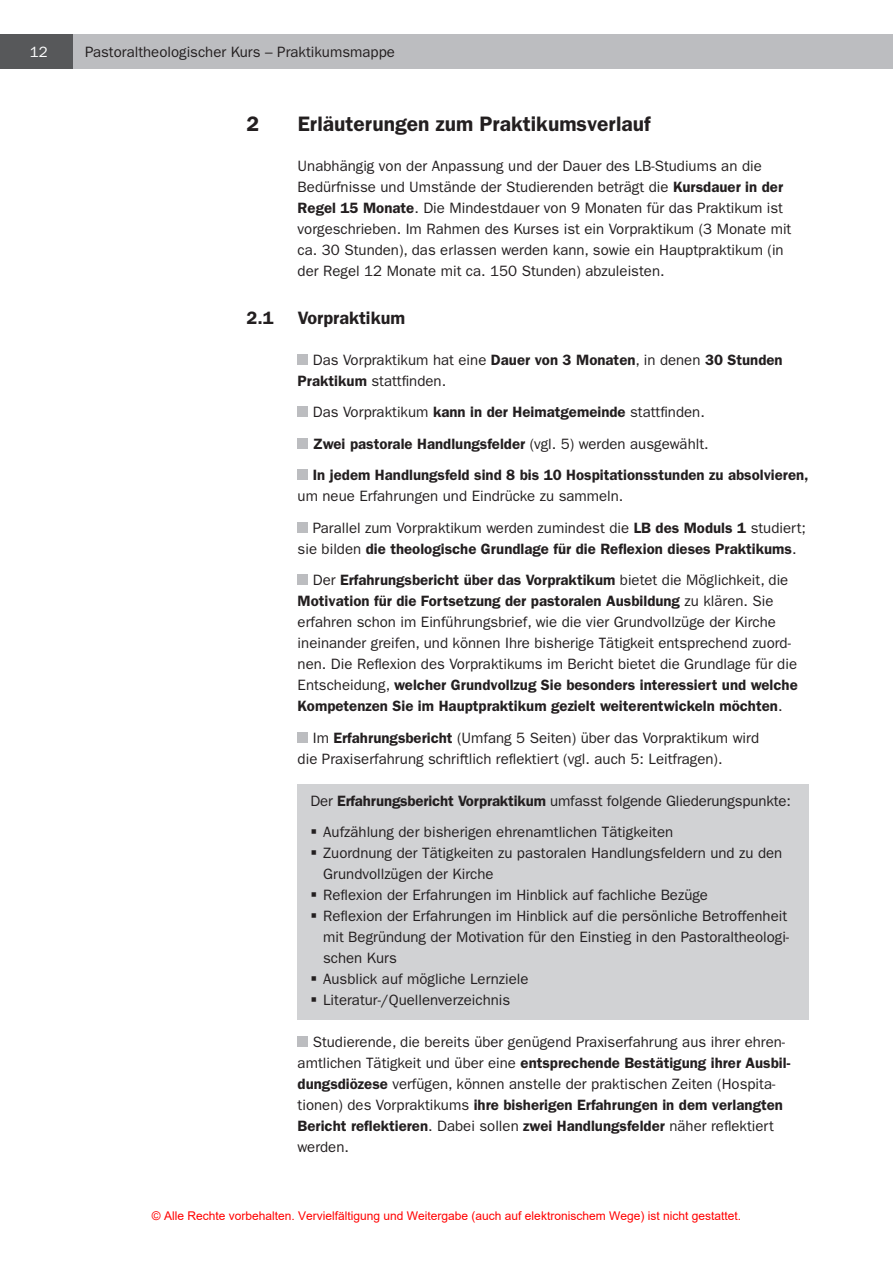
<style>
.page{position:relative;width:893px;height:1263px;background:#fff}
.page>*{position:absolute;margin:0;border:0;box-sizing:border-box;transform-origin:0 0}
.t1{font:600 21px "Franklin Gothic LT";color:#231f20}
.t2{font:600 18px "Franklin Gothic LT";color:#231f20}
.t3{font:15px/21px "Franklin Gothic LT";color:#231f20}
.t4{font:600 15px/31.5px "Franklin Gothic LT";color:#231f20}
.t5{font:15px "Franklin Gothic LT";color:#fff}
.t6{font:12px "Arial";color:#f00}
.s1{font-weight:600}
.s2{font-weight:400}
</style>
<div class="page">
<div style="left:0;top:34px;width:893px;height:34px;background:#bcbdc0"></div>
<div style="left:0;top:34px;width:72px;height:34px;background:#57585a"></div>
<div style="left:298px;top:354px;width:10px;height:10px;background:#bcbdc0"></div>
<div style="left:298px;top:406px;width:10px;height:11px;background:#bcbdc0"></div>
<div style="left:298px;top:438px;width:10px;height:10px;background:#bcbdc0"></div>
<div style="left:298px;top:469px;width:10px;height:11px;background:#bcbdc0"></div>
<div style="left:298px;top:522px;width:10px;height:10px;background:#bcbdc0"></div>
<div style="left:298px;top:574px;width:10px;height:11px;background:#bcbdc0"></div>
<div style="left:298px;top:732px;width:10px;height:10px;background:#bcbdc0"></div>
<div style="left:298px;top:784px;width:511px;height:236px;background:#d1d2d4"></div>
<div style="left:298px;top:1036px;width:10px;height:11px;background:#bcbdc0"></div>
<p class="t5" style="left:30px;top:43px;width:19px">12</p>
<p class="t3" style="left:85px;top:41px;width:311px">Pastoraltheologischer Kurs – Praktikumsmappe</p>
<h1 class="t1" style="left:247px;top:111px;width:14px">2</h1>
<h1 class="t1" style="left:298px;top:111px;width:354px">Erläuterungen zum Praktikumsverlauf</h1>
<p class="t3" style="left:298px;top:155px;width:495px">Unabhängig von der Anpassung und der Dauer des LB-Studiums an die Bedürfnisse und Umstände der Studierenden beträgt die <span class="s1">Kursdauer in der Regel 15 Monate</span>. Die Mindestdauer von 9 Monaten für das Praktikum ist vorgeschrieben. Im Rahmen des Kurses ist ein Vorpraktikum (3 Monate mit ca. 30 Stunden), das erlassen werden kann, sowie ein Hauptpraktikum (in der Regel 12 Monate mit ca. 150 Stunden) abzuleisten.</p>
<p class="t2" style="left:247px;top:308px;width:28px">2.1</p>
<p class="t2" style="left:298px;top:308px;width:109px">Vorpraktikum</p>
<p class="t3" style="left:298px;top:349px;width:487px;text-indent:15px">Das Vorpraktikum hat eine <span class="s1">Dauer von 3 Monaten</span>, in denen <span class="s1">30 Stunden<br>Praktikum</span> stattfinden.</p>
<p class="t4" style="left:313px;top:396px;width:497px"><span class="s2">Das Vorpraktikum</span> kann in der Heimatgemeinde <span class="s2">stattfinden.<br></span>Zwei pastorale Handlungsfelder <span class="s2">(vgl. 5) werden ausgewählt.<br></span>In jedem Handlungsfeld sind 8 bis 10 Hospitationsstunden zu absolvieren,</p>
<p class="t3" style="left:313px;top:480px;width:495px;line-height:31.5px;text-indent:-15px">um neue Erfahrungen und Eindrücke zu sammeln.<br>Parallel zum Vorpraktikum werden zumindest die <span class="s1">LB des Moduls 1</span> studiert;</p>
<p class="t4" style="left:298px;top:533px;width:500px;text-align:center"><span class="s2">sie bilden</span> die theologische Grundlage für die Reflexion dieses Praktikums<span class="s2">.<br>Der</span> Erfahrungsbericht über das Vorpraktikum <span class="s2">bietet die Möglichkeit, die</span></p>
<p class="t3" style="left:298px;top:590px;width:502px"><span class="s1">Motivation für die Fortsetzung der pastoralen Ausbildung</span> zu klären. Sie erfahren schon im Einführungsbrief, wie die vier Grundvollzüge der Kirche ineinander greifen, und können Ihre bisherige Tätigkeit entsprechend zuord&shy;nen. Die Reflexion des Vorpraktikums im Bericht bietet die Grundlage für die Entscheidung, <span class="s1">welcher Grundvollzug Sie besonders interessiert und welche Kompetenzen Sie im Hauptpraktikum gezielt weiterentwickeln möchten</span>.</p>
<p class="t3" style="left:298px;top:727px;width:463px;text-indent:15px">Im <span class="s1">Erfahrungsbericht</span> (Umfang 5 Seiten) über das Vorpraktikum wird die Praxiserfahrung schriftlich reflektiert (vgl. auch 5: Leitfragen).</p>
<p class="t3" style="left:323px;top:785px;width:469px;line-height:31.5px;text-indent:-13px">Der <span class="s1">Erfahrungsbericht Vorpraktikum</span> umfasst folgende Gliederungspunkte:<br>Aufzählung der bisherigen ehrenamtlichen Tätigkeiten</p>
<p class="t3" style="left:323px;top:842px;width:468px">Zuordnung der Tätigkeiten zu pastoralen Handlungsfeldern und zu den Grundvollzügen der Kirche<br>Reflexion der Erfahrungen im Hinblick auf fachliche Bezüge<br>Reflexion der Erfahrungen im Hinblick auf die persönliche Betroffenheit mit Begründung der Motivation für den Einstieg in den Pastoraltheologi&shy;schen Kurs<br>Ausblick auf mögliche Lernziele<br>Literatur-/Quellenverzeichnis</p>
<p class="t3" style="left:298px;top:1031px;width:494px;text-indent:15px">Studierende, die bereits über genügend Praxiserfahrung aus ihrer ehren&shy;amtlichen Tätigkeit und über eine <span class="s1">entsprechende Bestätigung ihrer Ausbil&shy;dungsdiözese</span> verfügen, können anstelle der praktischen Zeiten (Hospita&shy;tionen) des Vorpraktikums <span class="s1">ihre bisherigen Erfahrungen in dem verlangten Bericht reflektieren</span>. Dabei sollen <span class="s1">zwei Handlungsfelder</span> näher reflektiert werden.</p>
<p class="t6" style="left:152px;top:1207px;width:591px">© Alle Rechte vorbehalten. Vervielfältigung und Weitergabe (auch auf elektronischem Wege) ist nicht gestattet.</p>
</div>
